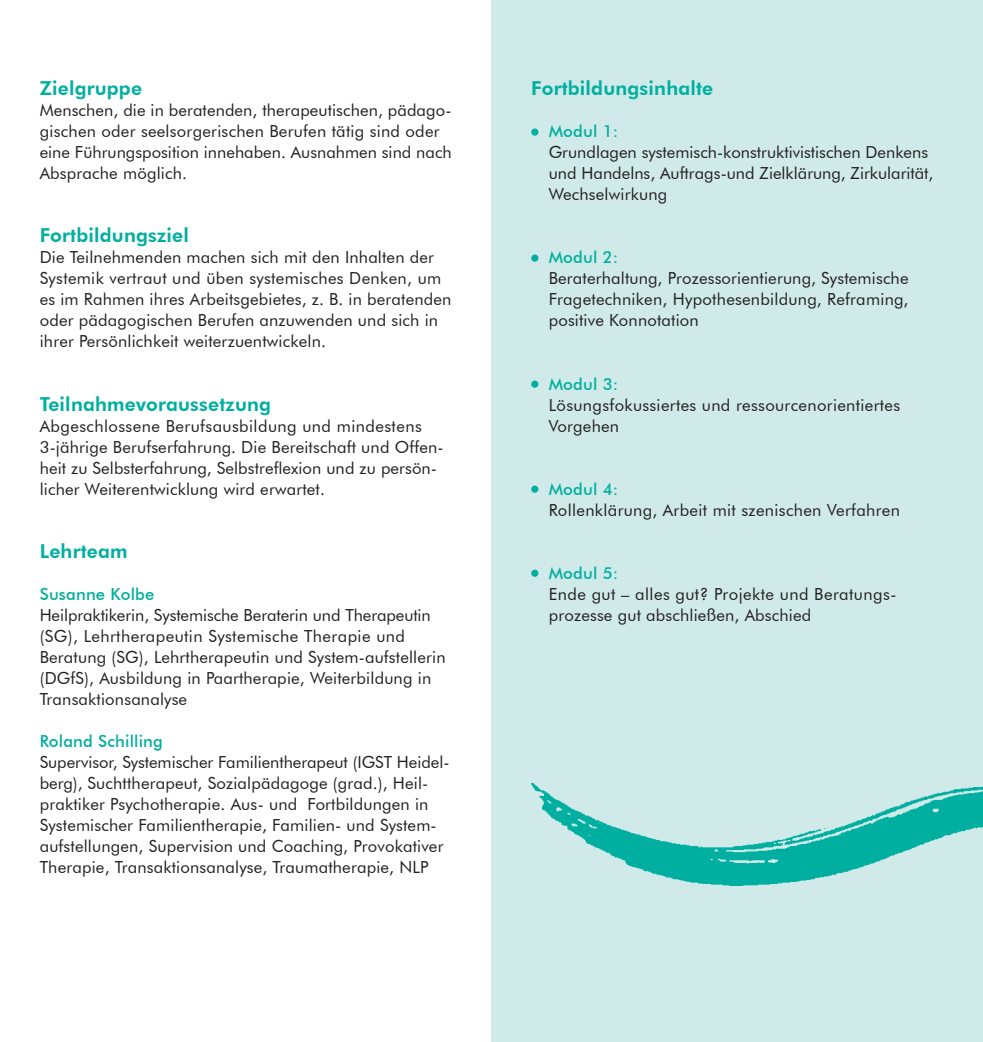
<style>
.page{position:relative;width:983px;height:1042px;background:#fff}
.page>*{position:absolute;margin:0;border:0;box-sizing:border-box;transform-origin:0 0}
.t1{font:800 19.25px "Futura BT";letter-spacing:.01em;color:#00afa0}
.t2{font:16.62px/21px "Futura BT";letter-spacing:.01em;color:#231f20}
.t3{font:500 16.62px "Futura BT";letter-spacing:.01em;color:#00afa0}
</style>
<div class="page">
<div style="left:491px;top:0;width:491px;height:1042px;background:#cfeae8"></div>
<img style="left:531px;top:784px;width:451px;height:101px">
<div style="left:531px;top:128px;width:7px;height:8px;background:#00afa0;border-radius:50%"></div>
<div style="left:531px;top:254px;width:7px;height:8px;background:#00afa0;border-radius:50%"></div>
<div style="left:531px;top:380px;width:7px;height:8px;background:#00afa0;border-radius:50%"></div>
<div style="left:531px;top:485px;width:7px;height:8px;background:#00afa0;border-radius:50%"></div>
<div style="left:531px;top:569px;width:7px;height:8px;background:#00afa0;border-radius:50%"></div>
<p class="t1" style="left:40px;top:77px;width:104px">Zielgruppe</p>
<p class="t2" style="left:40px;top:100px;width:413px">Menschen, die in beratenden, therapeutischen, pädago&shy;gischen oder seelsorgerischen Berufen tätig sind oder eine Führungsposition innehaben. Ausnahmen sind nach Absprache möglich.</p>
<p class="t1" style="left:40px;top:224px;width:151px">Fortbildungsziel</p>
<p class="t2" style="left:40px;top:247px;width:413px">Die Teilnehmenden machen sich mit den Inhalten der Systemik vertraut und üben systemisches Denken, um es im Rahmen ihres Arbeitsgebietes, z. B. in beratenden oder pädagogischen Berufen anzuwenden und sich in ihrer Persönlichkeit weiterzuentwickeln.</p>
<p class="t1" style="left:40px;top:392px;width:233px">Teilnahmevoraussetzung</p>
<p class="t2" style="left:40px;top:415px;width:405px">Abgeschlossene Berufsausbildung und mindestens 3-jährige Berufserfahrung. Die Bereitschaft und Offen&shy;heit zu Selbsterfahrung, Selbstreflexion und zu persön&shy;licher Weiterentwicklung wird erwartet.</p>
<p class="t1" style="left:40px;top:539px;width:89px">Lehrteam</p>
<p class="t3" style="left:40px;top:583px;width:116px">Susanne Kolbe</p>
<p class="t2" style="left:40px;top:604px;width:407px">Heilpraktikerin, Systemische Beraterin und Therapeutin (SG), Lehrtherapeutin Systemische Therapie und Beratung (SG), Lehrtherapeutin und System-aufstellerin (DGfS), Ausbildung in Paartherapie, Weiterbildung in Transaktionsanalyse</p>
<p class="t3" style="left:40px;top:730px;width:125px">Roland Schilling</p>
<p class="t2" style="left:40px;top:751px;width:411px">Supervisor, Systemischer Familientherapeut (IGST Heidel&shy;berg), Suchttherapeut, Sozialpädagoge (grad.), Heil&shy;praktiker Psychotherapie. Aus- und Fortbildungen in Systemischer Familientherapie, Familien- und System&shy;aufstellungen, Supervision und Coaching, Provokativer Therapie, Transaktionsanalyse, Traumatherapie, NLP</p>
<p class="t1" style="left:531px;top:77px;width:183px">Fortbildungsinhalte</p>
<p class="t3" style="left:548px;top:121px;width:71px">Modul 1:</p>
<p class="t2" style="left:548px;top:142px;width:386px">Grundlagen systemisch-konstruktivistischen Denkens und Handelns, Auftrags-und Zielklärung, Zirkularität,<br>Wechselwirkung</p>
<p class="t3" style="left:548px;top:247px;width:71px">Modul 2:</p>
<p class="t2" style="left:548px;top:268px;width:361px;text-align:justify">Beraterhaltung, Prozessorientierung, Systemische Fragetechniken, Hypothesenbildung, Reframing, positive Konnotation</p>
<p class="t3" style="left:548px;top:373px;width:71px">Modul 3:</p>
<p class="t2" style="left:548px;top:394px;width:353px">Lösungsfokussiertes und ressourcenorientiertes<br>Vorgehen</p>
<p class="t3" style="left:548px;top:478px;width:71px">Modul 4:</p>
<p class="t2" style="left:548px;top:499px;width:353px">Rollenklärung, Arbeit mit szenischen Verfahren</p>
<p class="t3" style="left:548px;top:562px;width:71px">Modul 5:</p>
<p class="t2" style="left:548px;top:583px;width:349px">Ende gut – alles gut? Projekte und Beratungs&shy;prozesse gut abschließen, Abschied</p>
</div>
